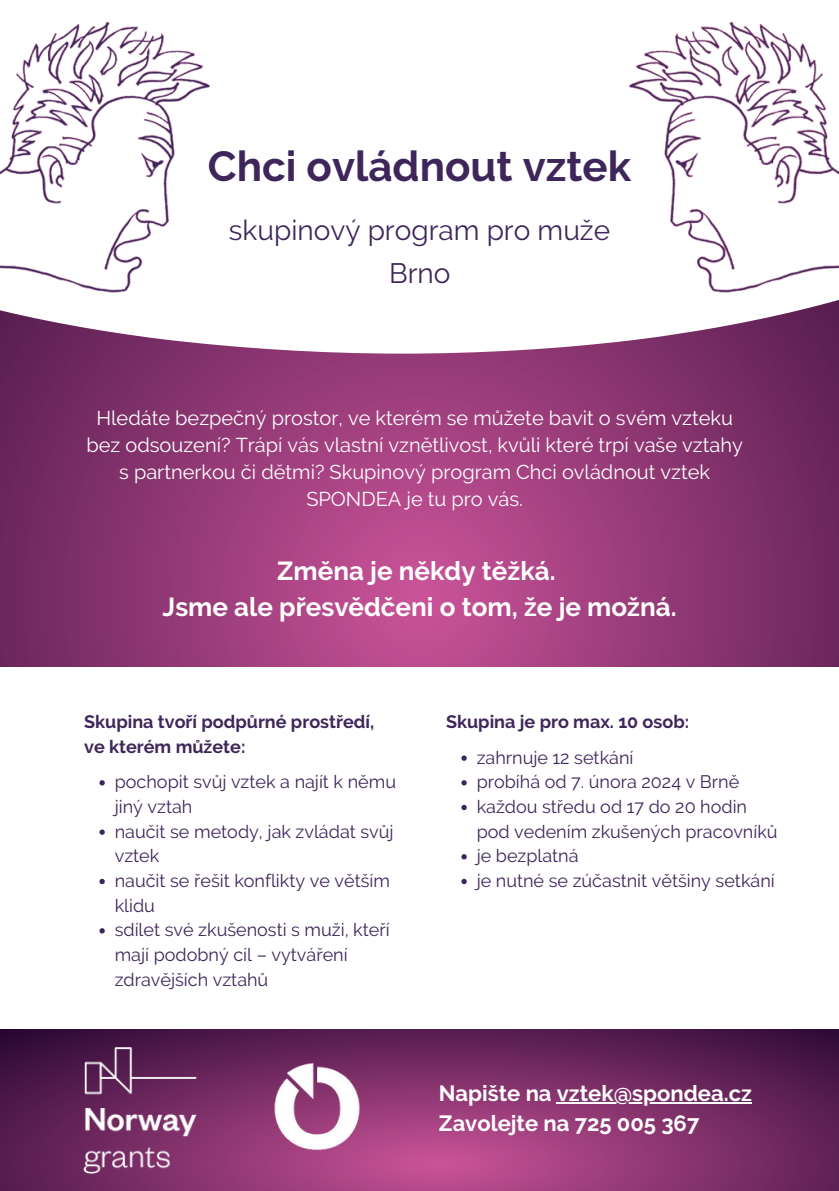
<style>
.page{position:relative;width:839px;height:1191px;background:#fff}
.page>*{position:absolute;margin:0;border:0;box-sizing:border-box;transform-origin:0 0}
.t1{font:700 42px "Raleway";color:#3e265b}
.t2{font:28px "Raleway";color:#3e265b}
.t3{font:700 26px "Raleway";color:#fff}
.t4{font:700 22px "Raleway";color:#fff}
.t5{font:20px/27px "Raleway";color:#fff;text-align:center}
.t6{font:18px/24.6px "Raleway";color:#3e265b}
.t7{font:700 18px "Raleway";color:#3e265b}
</style>
<div class="page">
<svg style="left:0;top:354px;width:838px;height:313px;background:#9c3e7b"></svg>
<img style="left:0;top:21px;width:229px;height:513px">
<img style="left:610px;top:21px;width:228px;height:513px">
<svg style="left:0;top:1029px;width:838px;height:162px;background:#752b63"></svg>
<img style="left:84px;top:1048px;width:112px;height:126px">
<img style="left:237px;top:1029px;width:160px;height:158px">
<svg style="left:99px;top:780px;width:6px;height:6px"></svg>
<svg style="left:99px;top:830px;width:6px;height:5px"></svg>
<svg style="left:99px;top:879px;width:6px;height:5px"></svg>
<svg style="left:99px;top:928px;width:6px;height:6px"></svg>
<svg style="left:461px;top:756px;width:5px;height:5px"></svg>
<svg style="left:461px;top:780px;width:5px;height:6px"></svg>
<svg style="left:461px;top:805px;width:5px;height:5px"></svg>
<svg style="left:461px;top:854px;width:5px;height:6px"></svg>
<svg style="left:461px;top:879px;width:5px;height:5px"></svg>
<hr style="left:557px;top:1102px;width:195px;height:2px;background:#fff">
<p class="t1" style="left:208px;top:141px;width:424px">Chci ovládnout vztek</p>
<p class="t2" style="left:229px;top:214px;width:383px">skupinový program pro muže</p>
<p class="t2" style="left:389px;top:257px;width:63px">Brno</p>
<p class="t5" style="left:86px;top:405px;width:657px">Hledáte bezpečný prostor, ve kterém se můžete bavit o svém vzteku bez odsouzení? Trápí vás vlastní vznětlivost, kvůli které trpí vaše vztahy s partnerkou či dětmi? Skupinový program Chci ovládnout vztek SPONDEA je tu pro vás.</p>
<p class="t3" style="left:277px;top:555px;width:280px">Změna je někdy těžká.</p>
<p class="t3" style="left:162px;top:591px;width:515px">Jsme ale přesvědčeni o tom, že je možná.</p>
<p class="t7" style="left:84px;top:711px;width:291px">Skupina tvoří podpůrné prostředí,</p>
<p class="t7" style="left:84px;top:736px;width:163px">ve kterém můžete:</p>
<p class="t6" style="left:115px;top:770px;width:283px">pochopit svůj vztek a najít k němu jiný vztah</p>
<p class="t6" style="left:115px;top:819px;width:280px">naučit se metody, jak zvládat svůj vztek</p>
<p class="t6" style="left:115px;top:868px;width:277px">naučit se řešit konflikty ve větším klidu</p>
<p class="t6" style="left:115px;top:918px;width:276px">sdílet své zkušenosti s muži, kteří mají podobný cíl – vytváření zdravějších vztahů</p>
<p class="t7" style="left:446px;top:711px;width:245px">Skupina je pro max. 10 osob:</p>
<p class="t6" style="left:476px;top:745px;width:158px">zahrnuje 12 setkání</p>
<p class="t6" style="left:476px;top:770px;width:264px">probíhá od 7. února 2024 v Brně</p>
<p class="t6" style="left:476px;top:794px;width:302px">každou středu od 17 do 20 hodin pod vedením zkušených pracovníků</p>
<p class="t6" style="left:476px;top:844px;width:103px">je bezplatná</p>
<p class="t6" style="left:476px;top:868px;width:299px">je nutné se zúčastnit většiny setkání</p>
<p class="t4" style="left:439px;top:1080px;width:314px">Napište na vztek@spondea.cz</p>
<p class="t4" style="left:439px;top:1110px;width:262px">Zavolejte na 725 005 367</p>
</div>
